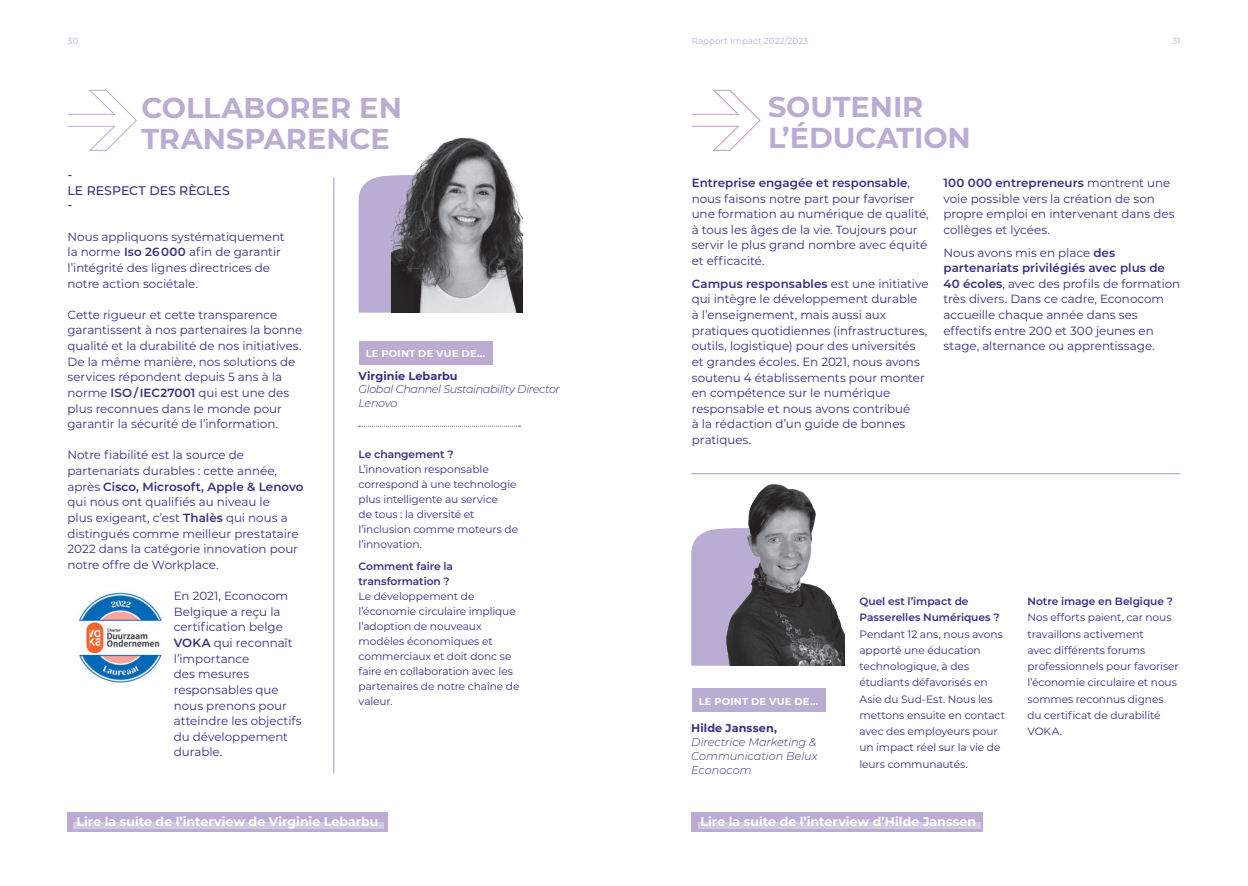
<style>
.page{position:relative;width:1248px;height:886px;background:#fff}
.page>*{position:absolute;margin:0;border:0;box-sizing:border-box;transform-origin:0 0}
.t1{font:700 28.75px/31.2px "Montserrat";letter-spacing:-.005em;color:#bbacd3}
.t2{font:700 12.5px "Montserrat";color:#fff}
.t3{font:500 12.5px/15px "Montserrat";color:#3b2e82}
.t4{font:11.88px/15.6px "Montserrat";color:#3b2e82}
.t5{font:italic 300 11.25px/13.8px "Montserrat";letter-spacing:-.015em;color:#3b2e82;text-align:justify}
.t6{font:italic 300 11.25px/13.8px "Montserrat";letter-spacing:-.035em;color:#3b2e82}
.t7{font:700 11.25px "Montserrat";letter-spacing:.005em;color:#3b2e82}
.t8{font:10.62px/16.2px "Montserrat";letter-spacing:-.01em;color:#3b2e82}
.t9{font:600 10.62px/15px "Montserrat";letter-spacing:-.005em;color:#3b2e82}
.t10{font:700 10px "Montserrat";letter-spacing:.015em;color:#fff}
.t11{font:8.75px "Montserrat";color:#bbacd3}
.s1{font-weight:600}
</style>
<div class="page">
<svg style="left:67px;top:90px;width:70px;height:61px"></svg>
<svg style="left:358px;top:175px;width:33px;height:138px;background:#beb0d5"></svg>
<img style="left:391px;top:138px;width:131px;height:175px">
<hr style="left:333px;top:177px;width:1px;height:596px;background:#bbacd3">
<svg style="left:359px;top:426px;width:161px;height:1px"></svg>
<svg style="left:691px;top:90px;width:70px;height:61px"></svg>
<img style="left:78px;top:592px;width:84px;height:91px">
<hr style="left:691px;top:473px;width:489px;height:1px;background:#bbacd3">
<svg style="left:691px;top:529px;width:28px;height:137px;background:#beafd5"></svg>
<img style="left:719px;top:474px;width:125px;height:192px">
<div style="left:692px;top:688px;width:133px;height:24px;background:#bbacd3"></div>
<div style="left:359px;top:341px;width:133px;height:24px;background:#bbacd3"></div>
<div style="left:691px;top:812px;width:291px;height:20px;background:#bbacd3"></div>
<div style="left:697px;top:822px;width:283px;height:6px;background:#d2c8e2"></div>
<div style="left:68px;top:812px;width:320px;height:20px;background:#bbacd3"></div>
<div style="left:73px;top:822px;width:310px;height:6px;background:#d2c8e2"></div>
<p class="t11" style="left:67px;top:35px;width:12px">30</p>
<p class="t11" style="left:691px;top:35px;width:118px">Rapport Impact 2022/2023</p>
<p class="t11" style="left:1172px;top:35px;width:10px">31</p>
<h1 class="t1" style="left:141px;top:91px;width:262px">COLLABORER EN<br>TRANSPARENCE</h1>
<h1 class="t1" style="left:768px;top:89px;width:204px">SOUTENIR<br>L’ÉDUCATION</h1>
<p class="t3" style="left:68px;top:168px;width:164px">-<br>LE RESPECT DES RÈGLES -</p>
<p class="t4" style="left:68px;top:228px;width:219px">Nous appliquons systématiquement la norme <span class="s1">Iso 26 000</span> afin de garantir l’intégrité des lignes directrices de notre action sociétale.</p>
<p class="t4" style="left:68px;top:306px;width:236px">Cette rigueur et cette transparence garantissent à nos partenaires la bonne qualité et la durabilité de nos initiatives.<br>De la même manière, nos solutions de services répondent depuis 5 ans à la norme <span class="s1">ISO / IEC27001</span> qui est une des plus reconnues dans le monde pour garantir la sécurité de l’information.</p>
<p class="t4" style="left:68px;top:447px;width:237px">Notre fiabilité est la source de partenariats durables : cette année, après <span class="s1">Cisco, Microsoft, Apple &amp; Lenovo </span>qui nous ont qualifiés au niveau le<br>plus exigeant, c’est <span class="s1">Thalès</span> qui nous a distingués comme meilleur prestataire 2022 dans la catégorie innovation pour notre offre de Workplace.</p>
<p class="t4" style="left:174px;top:588px;width:129px">En 2021, Econocom<br>Belgique a reçu la certification belge<br><span class="s1">VOKA</span> qui reconnaît l’importance<br>des mesures responsables que nous prenons pour atteindre les objectifs du développement durable.</p>
<p class="t9" style="left:859px;top:593px;width:141px;line-height:16.2px">Quel est l’impact de<br>Passerelles Numériques ?</p>
<p class="t4" style="left:691px;top:174px;width:238px"><span class="s1">Entreprise engagée et responsable</span>, nous faisons notre part pour favoriser une formation au numérique de qualité, à tous les âges de la vie. Toujours pour servir le plus grand nombre avec équité et efficacité.</p>
<p class="t4" style="left:691px;top:275px;width:238px"><span class="s1">Campus responsables</span> est une initiative qui intègre le développement durable<br>à l’enseignement, mais aussi aux pratiques quotidiennes (infrastructures, outils, logistique) pour des universités et grandes écoles. En 2021, nous avons soutenu 4 établissements pour monter en compétence sur le numérique responsable et nous avons contribué<br>à la rédaction d’un guide de bonnes pratiques.</p>
<p class="t4" style="left:943px;top:174px;width:233px"><span class="s1">100 000 entrepreneurs</span> montrent une voie possible vers la création de son propre emploi en intervenant dans des collèges et lycées.</p>
<p class="t4" style="left:943px;top:244px;width:238px">Nous avons mis en place <span class="s1">des partenariats privilégiés avec plus de 40 écoles</span>, avec des profils de formation très divers. Dans ce cadre, Econocom accueille chaque année dans ses effectifs entre 200 et 300 jeunes en stage, alternance ou apprentissage.</p>
<p class="t10" style="left:366px;top:346px;width:121px">LE POINT DE VUE DE…</p>
<p class="t7" style="left:358px;top:367px;width:101px">Virginie Lebarbu</p>
<p class="t6" style="left:358px;top:382px;width:203px">Global Channel Sustainability Director<br>Lenovo</p>
<p class="t9" style="left:358px;top:446px;width:96px">Le changement ?</p>
<p class="t8" style="left:358px;top:461px;width:161px;line-height:15px">L’innovation responsable correspond à une technologie plus intelligente au service<br>de tous : la diversité et l’inclusion comme moteurs de l’innovation.</p>
<p class="t9" style="left:358px;top:558px;width:96px">Comment faire la transformation ?</p>
<p class="t8" style="left:358px;top:588px;width:162px;line-height:15px">Le développement de l’économie circulaire implique l’adoption de nouveaux modèles économiques et commerciaux et doit donc se faire en collaboration avec les partenaires de notre chaîne de valeur.</p>
<p class="t9" style="left:1027px;top:593px;width:147px">Notre image en Belgique ?</p>
<p class="t8" style="left:1027px;top:609px;width:153px">Nos efforts paient, car nous travaillons activement<br>avec différents forums professionnels pour favoriser l’économie circulaire et nous sommes reconnus dignes du certificat de durabilité<br>VOKA.</p>
<p class="t8" style="left:859px;top:625px;width:147px">Pendant 12 ans, nous avons apporté une éducation technologique, à des étudiants défavorisés en<br>Asie du Sud-Est. Nous les mettons ensuite en contact avec des employeurs pour un impact réel sur la vie de leurs communautés.</p>
<p class="t10" style="left:698px;top:694px;width:121px">LE POINT DE VUE DE…</p>
<p class="t7" style="left:691px;top:720px;width:87px">Hilde Janssen,</p>
<p class="t5" style="left:691px;top:735px;width:128px">Directrice Marketing &amp; Communication Belux Econocom</p>
<p class="t2" style="left:77px;top:813px;width:303px">Lire la suite de l’interview de Virginie Lebarbu</p>
<p class="t2" style="left:700px;top:813px;width:277px">Lire la suite de l’interview d’Hilde Janssen</p>
</div>
